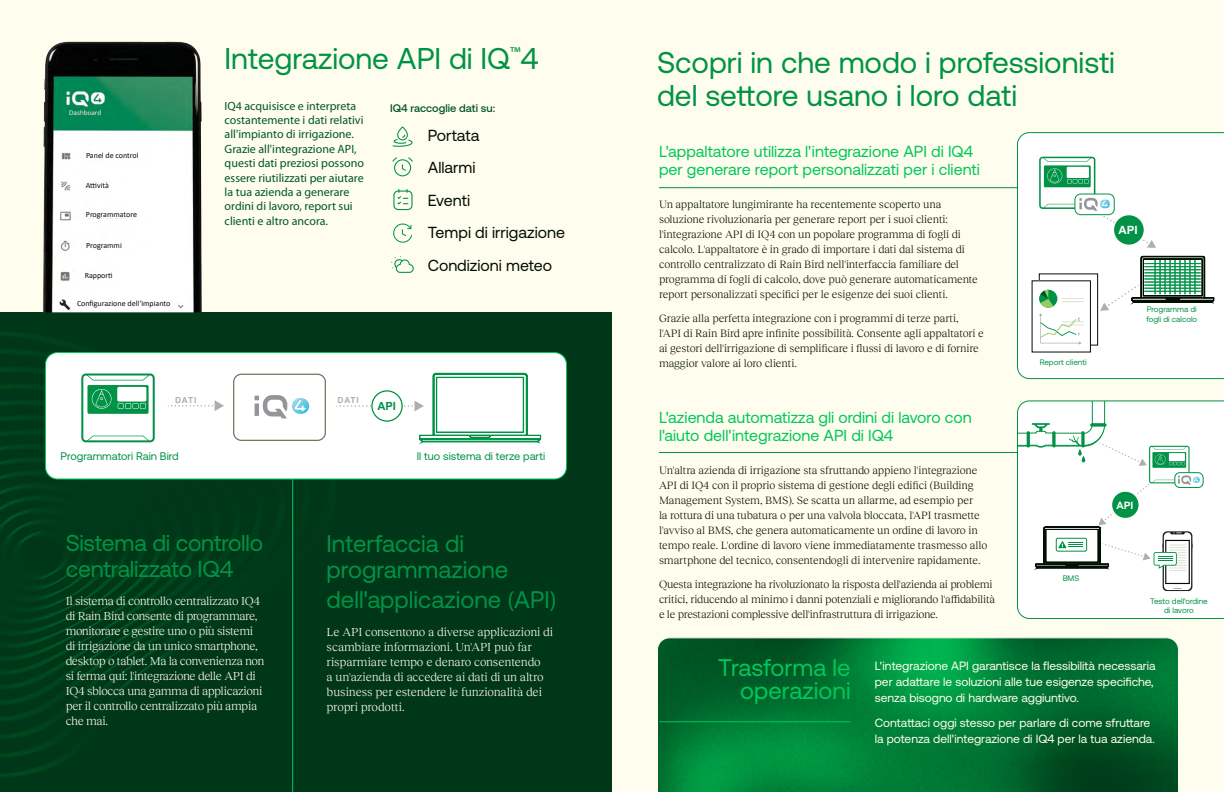
<style>
.page{position:relative;width:1224px;height:792px;background:#fff}
.page>*{position:absolute;margin:0;border:0;box-sizing:border-box;transform-origin:0 0}
.t1{font:30px/33px "Aeonik";color:#009346}
.t2{font:24px/26px "Aeonik";color:#009346}
.t3{font:24px/23px "Aeonik";color:#00c85a;text-align:right}
.t4{font:23px/26px "Aeonik";letter-spacing:-.01em;color:#009346}
.t5{font:16px/18px "Aeonik";color:#00c85a}
.t6{font:16px/32.5px "Aeonik";color:#000f02}
.t7{font:12px/15px "Reckless Neue TRIAL";letter-spacing:-.02em;color:#fffdec}
.t8{font:12px/16px "Aeonik";color:#fffdec}
.t9{font:12px/14.4px "Myriad Pro";color:#00562a}
.t10{font:700 11.4px "Arial";color:#fff}
.t11{font:700 11.2px "Arial";color:#009346}
.t12{font:11px/15px "Reckless Neue TRIAL";letter-spacing:-.01em;color:#000f02}
.t13{font:11px "Aeonik";color:#009346}
.t14{font:500 11px "Aeonik";color:#00562a}
.t15{font:700 10.2px "Arial";color:#fff}
.t16{font:700 8.3px "Arial";letter-spacing:.1em;color:#adafa8}
.t17{font:8px "Calibri";color:#0e0d0d}
.t18{font:8px/9.6px "Aeonik";color:#009346}
.s1{font-family:"Myriad Pro"}
</style>
<div class="page">
<div style="left:0;top:0;width:613px;height:316px;background:#fffdee"></div>
<div style="left:0;top:312px;width:615px;height:480px;background:#003719"></div>
<img style="left:0;top:312px;width:294px;height:480px">
<div style="left:612px;top:0;width:612px;height:792px;background:#fffdee"></div>
<svg style="left:657px;top:637px;width:522px;height:155px;background:#037635"></svg>
<svg style="left:1017px;top:132px;width:207px;height:247px;background:#e2eee8"></svg>
<svg style="left:1017px;top:400px;width:207px;height:219px;background:#e8f1ec"></svg>
<img style="left:43px;top:41px;width:159px;height:271px">
<hr style="left:292px;top:468px;width:1px;height:324px;background:#00c85a">
<hr style="left:659px;top:721px;width:192px;height:1px;background:#00c85a">
<hr style="left:659px;top:187px;width:358px;height:1px;background:#009346">
<hr style="left:659px;top:452px;width:358px;height:1px;background:#009346">
<div style="left:46px;top:353px;width:520px;height:126px;background:#fff;border-radius:12px"></div>
<div style="left:45px;top:352px;width:522px;height:128px;border:1px solid #00c85a;border-radius:12px"></div>
<svg style="left:81px;top:374px;width:74px;height:68px"></svg>
<div style="left:117px;top:387px;width:29px;height:15px;background:#fff;border-radius:2px"></div>
<svg style="left:255px;top:395px;width:54px;height:23px"></svg>
<svg style="left:168px;top:400px;width:56px;height:11px"></svg>
<svg style="left:336px;top:373px;width:205px;height:72px"></svg>
<div style="left:372px;top:391px;width:30px;height:30px;background:#fff;border-radius:50%"></div>
<div style="left:371px;top:390px;width:32px;height:32px;border:1px solid #009346;border-radius:50%"></div>
<div style="left:233px;top:374px;width:93px;height:67px;border:1px solid #797460;border-radius:8px"></div>
<div style="left:86px;top:152px;width:54px;height:8px;background:#fff"></div>
<div style="left:86px;top:182px;width:54px;height:8px;background:#fff"></div>
<div style="left:86px;top:211px;width:54px;height:7px;background:#fff"></div>
<div style="left:86px;top:242px;width:54px;height:7px;background:#fff"></div>
<div style="left:85px;top:272px;width:58px;height:9px;background:#fff"></div>
<div style="left:77px;top:300px;width:99px;height:7px;background:#fff"></div>
<div style="left:394px;top:159px;width:17px;height:17px;border:1px solid #009346;border-radius:50%"></div>
<svg style="left:392px;top:157px;width:21px;height:15px"></svg>
<div style="left:397px;top:126px;width:11px;height:14px;border:1px solid #009346;border-radius:5px"></div>
<svg style="left:392px;top:134px;width:21px;height:13px"></svg>
<svg style="left:393px;top:189px;width:20px;height:22px"></svg>
<svg style="left:393px;top:223px;width:19px;height:20px"></svg>
<svg style="left:392px;top:257px;width:22px;height:16px"></svg>
<p class="t17" style="left:86px;top:150px;width:54px">Panel de control</p>
<p class="t17" style="left:86px;top:180px;width:25px">Attività</p>
<p class="t17" style="left:86px;top:208px;width:53px">Programmatore</p>
<p class="t17" style="left:86px;top:239px;width:37px">Programmi</p>
<p class="t17" style="left:85px;top:270px;width:30px">Rapporti</p>
<p class="t17" style="left:77px;top:298px;width:95px">Configurazione dell‘impianto</p>
<h1 class="t1" style="left:225px;top:42px;width:315px">Integrazione API di IQ<sup>™</sup>4</h1>
<p class="t9" style="left:225px;top:98px;width:141px">IQ4 acquisisce e interpreta costantemente i dati relativi all'impianto di irrigazione.<br>Grazie all'integrazione API, questi dati preziosi possono essere riutilizzati per aiutare la tua azienda a generare ordini di lavoro, report sui clienti e altro ancora.</p>
<p class="t14" style="left:390px;top:102px;width:107px">IQ4 raccoglie dati su:</p>
<h3 class="t6" style="left:428px;top:119px;width:139px">Portata<br>Allarmi<br>Eventi<br>Tempi di irrigazione<br>Condizioni meteo</h3>
<p class="t16" style="left:175px;top:394px;width:23px">DATI</p>
<p class="t16" style="left:338px;top:394px;width:23px">DATI</p>
<p class="t11" style="left:377px;top:398px;width:20px">API</p>
<p class="t13" style="left:61px;top:450px;width:120px">Programmatori Rain Bird</p>
<p class="t13" style="left:417px;top:450px;width:130px">Il tuo sistema di terze parti</p>
<h3 class="t4" style="left:66px;top:530px;width:199px">Sistema di controllo centralizzato IQ4</h3>
<p class="t7" style="left:66px;top:593px;width:200px">Il sistema di controllo centralizzato IQ4 di Rain Bird consente di programmare, monitorare e gestire uno o più sistemi di irrigazione da un unico smartphone, desktop o tablet. Ma la convenienza non si ferma qui: l'integrazione delle API di IQ4 sblocca una gamma di applicazioni per il controllo centralizzato più ampia che mai.</p>
<h2 class="t2" style="left:327px;top:530px;width:183px">Interfaccia di programmazione</h2>
<h2 class="t2" style="left:327px;top:586px;width:231px">dell'applicazione <span class="s1">(</span>API<span class="s1">)</span></h2>
<p class="t7" style="left:327px;top:624px;width:228px">Le API consentono a diverse applicazioni di scambiare informazioni. Un'API può far risparmiare tempo e denaro consentendo<br>a un'azienda di accedere ai dati di un altro business per estendere le funzionalità dei propri prodotti.</p>
<h1 class="t1" style="left:657px;top:46px;width:460px">Scopri in che modo i professionisti del settore usano i loro dati</h1>
<h3 class="t5" style="left:659px;top:142px;width:323px">L'appaltatore utilizza l'integrazione API di IQ4 per generare report personalizzati per i clienti</h3>
<p class="t12" style="left:659px;top:196px;width:320px">Un appaltatore lungimirante ha recentemente scoperto una soluzione rivoluzionaria per generare report per i suoi clienti: l'integrazione API di IQ4 con un popolare programma di fogli di calcolo. L'appaltatore è in grado di importare i dati dal sistema di controllo centralizzato di Rain Bird nell'interfaccia familiare del programma di fogli di calcolo, dove può generare automaticamente report personalizzati specifici per le esigenze dei suoi clienti.</p>
<p class="t12" style="left:659px;top:310px;width:326px">Grazie alla perfetta integrazione con i programmi di terze parti,<br>l'API di Rain Bird apre infinite possibilità. Consente agli appaltatori e ai gestori dell'irrigazione di semplificare i flussi di lavoro e di fornire maggior valore ai loro clienti.</p>
<p class="t18" style="left:1040px;top:357px;width:48px">Report clienti</p>
<p class="t10" style="left:1119px;top:222px;width:21px">API</p>
<p class="t18" style="left:1146px;top:305px;width:52px">Programma di fogli di calcolo</p>
<h3 class="t5" style="left:659px;top:408px;width:314px">L'azienda automatizza gli ordini di lavoro con l'aiuto dell'integrazione API di IQ4</h3>
<p class="t12" style="left:659px;top:462px;width:330px">Un'altra azienda di irrigazione sta sfruttando appieno l'integrazione API di IQ4 con il proprio sistema di gestione degli edifici (Building Management System, BMS). Se scatta un allarme, ad esempio per<br>la rottura di una tubatura o per una valvola bloccata, l'API trasmette l'avviso al BMS, che genera automaticamente un ordine di lavoro in tempo reale. L'ordine di lavoro viene immediatamente trasmesso allo smartphone del tecnico, consentendogli di intervenire rapidamente.</p>
<p class="t12" style="left:659px;top:576px;width:338px">Questa integrazione ha rivoluzionato la risposta dell'azienda ai problemi critici, riducendo al minimo i danni potenziali e migliorando l'affidabilità e le prestazioni complessive dell'infrastruttura di irrigazione.</p>
<p class="t18" style="left:1063px;top:573px;width:18px">BMS</p>
<p class="t15" style="left:1116px;top:499px;width:19px">API</p>
<p class="t18" style="left:1150px;top:596px;width:59px;text-align:center">Testo dell'ordine di lavoro</p>
<h2 class="t3" style="left:718px;top:656px;width:134px">Trasforma le operazioni</h2>
<p class="t8" style="left:875px;top:658px;width:282px">L'integrazione API garantisce la flessibilità necessaria per adattare le soluzioni alle tue esigenze specifiche, senza bisogno di hardware aggiuntivo.</p>
<p class="t8" style="left:875px;top:715px;width:282px">Contattaci oggi stesso per parlare di come sfruttare la potenza dell'integrazione di IQ4 per la tua azienda.</p>
</div>
